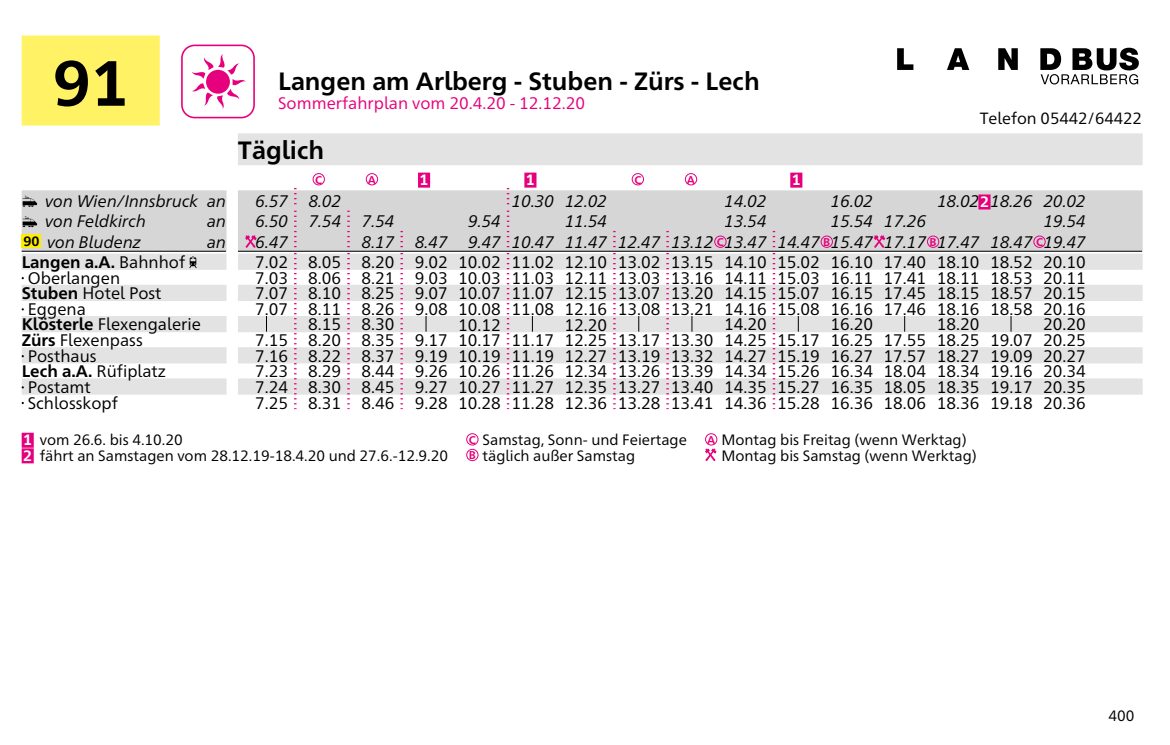
<style>
.page{position:relative;width:1170px;height:745px;background:#fff}
.page>*{position:absolute;margin:0;border:0;box-sizing:border-box;transform-origin:0 0}
.t1{font:700 63.75px "Neue Frutiger VVV";color:#000}
.t2{font:700 25px "Neue Frutiger VVV";color:#000}
.t3{font:16.75px/15.5px "Neue Frutiger VVV";color:#000;text-align:justify}
.t4{font:italic 16.75px/20.2px "Neue Frutiger VVV";color:#000}
.t5{font:16.75px "Neue Frutiger VVV";color:#e6007d}
.t6{font:700 16.75px "Neue Frutiger VVV";color:#000}
.t7{font:16.25px "Neue Frutiger VVV";color:#000}
.t8{font:15px/15.5px "Neue Frutiger VVV";color:#000}
.t9{font:700 15px "Neue Frutiger VVV";color:#fff}
.t10{font:15px "Neue Frutiger 1450 for VV";color:#000}
.t11{font:700 11.25px "Neue Frutiger VVV";color:#e6007d}
.s1{font-weight:700;font-style:normal;font-size:13.5px}
.s2{font-weight:400}
.s3{font-weight:700}
.s4{font-weight:700;font-style:normal;font-size:11.25px;color:#e6007d}
.s5{font-style:normal}
.s6{font-weight:700;font-style:normal;font-size:15px;color:#fff}
.s7{font-weight:700;color:#fff}
.s8{font-weight:700;font-size:11.25px;color:#e6007d}
</style>
<div class="page">
<div style="left:238px;top:133px;width:904px;height:32px;background:#e3e3e3"></div>
<div style="left:22px;top:316px;width:204px;height:16px;background:#e3e3e3"></div>
<div style="left:22px;top:35px;width:138px;height:90px;background:#fff265"></div>
<svg style="left:181px;top:45px;width:74px;height:73px"></svg>
<svg style="left:897px;top:48px;width:16px;height:22px"></svg>
<svg style="left:947px;top:48px;width:22px;height:22px"></svg>
<svg style="left:998px;top:48px;width:19px;height:22px"></svg>
<svg style="left:1040px;top:48px;width:98px;height:36px"></svg>
<svg style="left:22px;top:190px;width:204px;height:79px;background:#d4d4d0"></svg>
<svg style="left:22px;top:277px;width:204px;height:24px"></svg>
<div style="left:22px;top:347px;width:204px;height:16px;background:#e3e3e3"></div>
<div style="left:22px;top:378px;width:204px;height:16px;background:#e3e3e3"></div>
<svg style="left:238px;top:172px;width:904px;height:237px"></svg>
<svg style="left:22px;top:432px;width:12px;height:31px"></svg>
<div style="left:466px;top:433px;width:12px;height:12px;border:1px solid #e6007d;border-radius:50%"></div>
<div style="left:466px;top:448px;width:12px;height:12px;border:1px solid #e6007d;border-radius:50%"></div>
<div style="left:705px;top:433px;width:12px;height:12px;border:1px solid #e6007d;border-radius:50%"></div>
<svg style="left:705px;top:448px;width:11px;height:13px"></svg>
<h1 class="t1" style="left:53px;top:57px;width:77px">91</h1>
<h2 class="t2" style="left:278px;top:71px;width:483px">Langen am Arlberg - Stuben - Zürs - Lech</h2>
<p class="t5" style="left:278px;top:96px;width:308px">Sommerfahrplan vom 20.4.20 - 12.12.20</p>
<h2 class="t2" style="left:238px;top:140px;width:88px">Täglich</h2>
<p class="t4" style="left:45px;top:192px;width:182px">von Wien/Innsbruck an von Feldkirch</p>
<p class="t4" style="left:207px;top:213px;width:20px">an</p>
<p class="t4" style="left:23px;top:233px;width:119px"><span class="s1">90</span> von Bludenz</p>
<p class="t4" style="left:207px;top:233px;width:20px">an</p>
<p class="t6" style="left:22px;top:255px;width:165px">Langen a.A. <span class="s2">Bahnhof</span></p>
<p class="t3" style="left:28px;top:271px;width:94px">Oberlangen</p>
<p class="t3" style="left:22px;top:287px;width:141px"><span class="s3">Stuben</span> Hotel Post</p>
<p class="t3" style="left:28px;top:302px;width:60px">Eggena</p>
<p class="t3" style="left:22px;top:318px;width:181px"><span class="s3">Klösterle</span> Flexengalerie</p>
<p class="t3" style="left:22px;top:333px;width:123px"><span class="s3">Zürs</span> Flexenpass</p>
<p class="t3" style="left:28px;top:349px;width:70px">Posthaus</p>
<p class="t3" style="left:22px;top:365px;width:146px"><span class="s3">Lech a.A.</span> Rüfiplatz</p>
<p class="t3" style="left:28px;top:380px;width:64px">Postamt</p>
<p class="t3" style="left:28px;top:396px;width:92px">Schlosskopf</p>
<p class="t4" style="left:255px;top:192px;width:34px;text-align:justify">6.57<br>6.50<br>6.47</p>
<p class="t3" style="left:255px;top:255px;width:34px">7.02<br>7.03<br>7.07<br>7.07</p>
<p class="t3" style="left:255px;top:333px;width:34px">7.15<br>7.16<br>7.23<br>7.24<br>7.25</p>
<p class="t11" style="left:315px;top:175px;width:9px">C</p>
<p class="t4" style="left:309px;top:192px;width:34px">8.02<br>7.54</p>
<p class="t3" style="left:308px;top:255px;width:34px">8.05<br>8.06<br>8.10<br>8.11<br>8.15<br>8.20<br>8.22<br>8.29<br>8.30<br>8.31</p>
<p class="t11" style="left:368px;top:175px;width:10px">A</p>
<p class="t4" style="left:362px;top:213px;width:34px">7.54<br>8.17</p>
<p class="t3" style="left:361px;top:255px;width:34px">8.20<br>8.21<br>8.25<br>8.26<br>8.30<br>8.35<br>8.37<br>8.44<br>8.45<br>8.46</p>
<p class="t9" style="left:419px;top:174px;width:10px">1</p>
<p class="t4" style="left:415px;top:233px;width:34px">8.47</p>
<p class="t3" style="left:414px;top:255px;width:34px">9.02<br>9.03<br>9.07<br>9.08</p>
<p class="t3" style="left:414px;top:333px;width:34px">9.17<br>9.19<br>9.26<br>9.27<br>9.28</p>
<p class="t4" style="left:468px;top:213px;width:34px">9.54<br>9.47</p>
<p class="t3" style="left:458px;top:255px;width:44px">10.02<br>10.03<br>10.07<br>10.08<br>10.12<br>10.17<br>10.19<br>10.26<br>10.27<br>10.28</p>
<p class="t9" style="left:526px;top:174px;width:10px">1</p>
<p class="t4" style="left:512px;top:192px;width:44px">10.30</p>
<p class="t4" style="left:512px;top:233px;width:44px">10.47</p>
<p class="t3" style="left:511px;top:255px;width:44px">11.02<br>11.03<br>11.07<br>11.08</p>
<p class="t3" style="left:511px;top:333px;width:44px">11.17<br>11.19<br>11.26<br>11.27<br>11.28</p>
<p class="t4" style="left:565px;top:192px;width:44px;text-align:justify">12.02<br>11.54<br>11.47</p>
<p class="t3" style="left:564px;top:255px;width:44px">12.10<br>12.11<br>12.15<br>12.16<br>12.20<br>12.25<br>12.27<br>12.34<br>12.35<br>12.36</p>
<p class="t11" style="left:634px;top:175px;width:9px">C</p>
<p class="t4" style="left:618px;top:233px;width:44px">12.47</p>
<p class="t3" style="left:617px;top:255px;width:44px">13.02<br>13.03<br>13.07<br>13.08</p>
<p class="t3" style="left:617px;top:333px;width:44px">13.17<br>13.19<br>13.26<br>13.27<br>13.28</p>
<p class="t11" style="left:687px;top:175px;width:10px">A</p>
<p class="t4" style="left:724px;top:192px;width:44px">14.02<br>13.54</p>
<p class="t3" style="left:724px;top:255px;width:44px">14.10<br>14.11<br>14.15<br>14.16<br>14.20<br>14.25<br>14.27<br>14.34<br>14.35<br>14.36</p>
<p class="t4" style="left:671px;top:233px;width:97px">13.12 <span class="s4">C</span>13.47<br><span class="s5">13.15</span></p>
<p class="t3" style="left:671px;top:271px;width:44px">13.16<br>13.20<br>13.21</p>
<p class="t3" style="left:671px;top:333px;width:44px">13.30<br>13.32<br>13.39<br>13.40<br>13.41</p>
<p class="t7" style="left:979px;top:111px;width:163px">Telefon 05442/64422</p>
<p class="t9" style="left:791px;top:174px;width:10px">1</p>
<p class="t4" style="left:830px;top:192px;width:44px">16.02<br>15.54</p>
<p class="t3" style="left:830px;top:255px;width:44px">16.10<br>16.11<br>16.15<br>16.16<br>16.20<br>16.25<br>16.27<br>16.34<br>16.35<br>16.36</p>
<p class="t4" style="left:777px;top:233px;width:97px">14.47 <span class="s4">B</span>15.47<br><span class="s5">15.02</span></p>
<p class="t3" style="left:777px;top:271px;width:44px">15.03<br>15.07<br>15.08</p>
<p class="t3" style="left:777px;top:333px;width:44px">15.17<br>15.19<br>15.26<br>15.27<br>15.28</p>
<p class="t4" style="left:937px;top:192px;width:97px">18.02<span class="s6">2</span>18.26</p>
<p class="t4" style="left:1043px;top:192px;width:44px">20.02<br>19.54</p>
<p class="t3" style="left:1043px;top:255px;width:44px">20.10<br>20.11<br>20.15<br>20.16<br>20.20<br>20.25<br>20.27<br>20.34<br>20.35<br>20.36</p>
<p class="t4" style="left:883px;top:213px;width:97px">17.26<br>17.17 <span class="s4">B</span>17.47<br><span class="s5">17.40</span></p>
<p class="t3" style="left:883px;top:271px;width:44px">17.41<br>17.45<br>17.46</p>
<p class="t3" style="left:883px;top:333px;width:44px">17.55<br>17.57<br>18.04<br>18.05<br>18.06</p>
<p class="t4" style="left:989px;top:233px;width:97px">18.47 <span class="s4">C</span>19.47<br><span class="s5">18.52</span></p>
<p class="t3" style="left:989px;top:271px;width:44px">18.53<br>18.57<br>18.58</p>
<p class="t3" style="left:989px;top:333px;width:44px">19.07<br>19.09<br>19.16<br>19.17<br>19.18</p>
<p class="t3" style="left:936px;top:255px;width:44px">18.10<br>18.11<br>18.15<br>18.16<br>18.20<br>18.25<br>18.27<br>18.34<br>18.35<br>18.36</p>
<p class="t8" style="left:23px;top:433px;width:426px"><span class="s7">1</span> vom 26.6. bis 4.10.20<br><span class="s7">2</span> fährt an Samstagen vom 28.12.19-18.4.20 und 27.6.-12.9.20</p>
<p class="t8" style="left:469px;top:433px;width:219px"><span class="s8">C</span> Samstag, Sonn- und Feiertage<br><span class="s8">B</span> täglich außer Samstag</p>
<p class="t8" style="left:721px;top:433px;width:257px;text-indent:-14px"><span class="s8">A</span> Montag bis Freitag (wenn Werktag)<br>Montag bis Samstag (wenn Werktag)</p>
<p class="t10" style="left:1108px;top:704px;width:27px">400</p>
</div>
